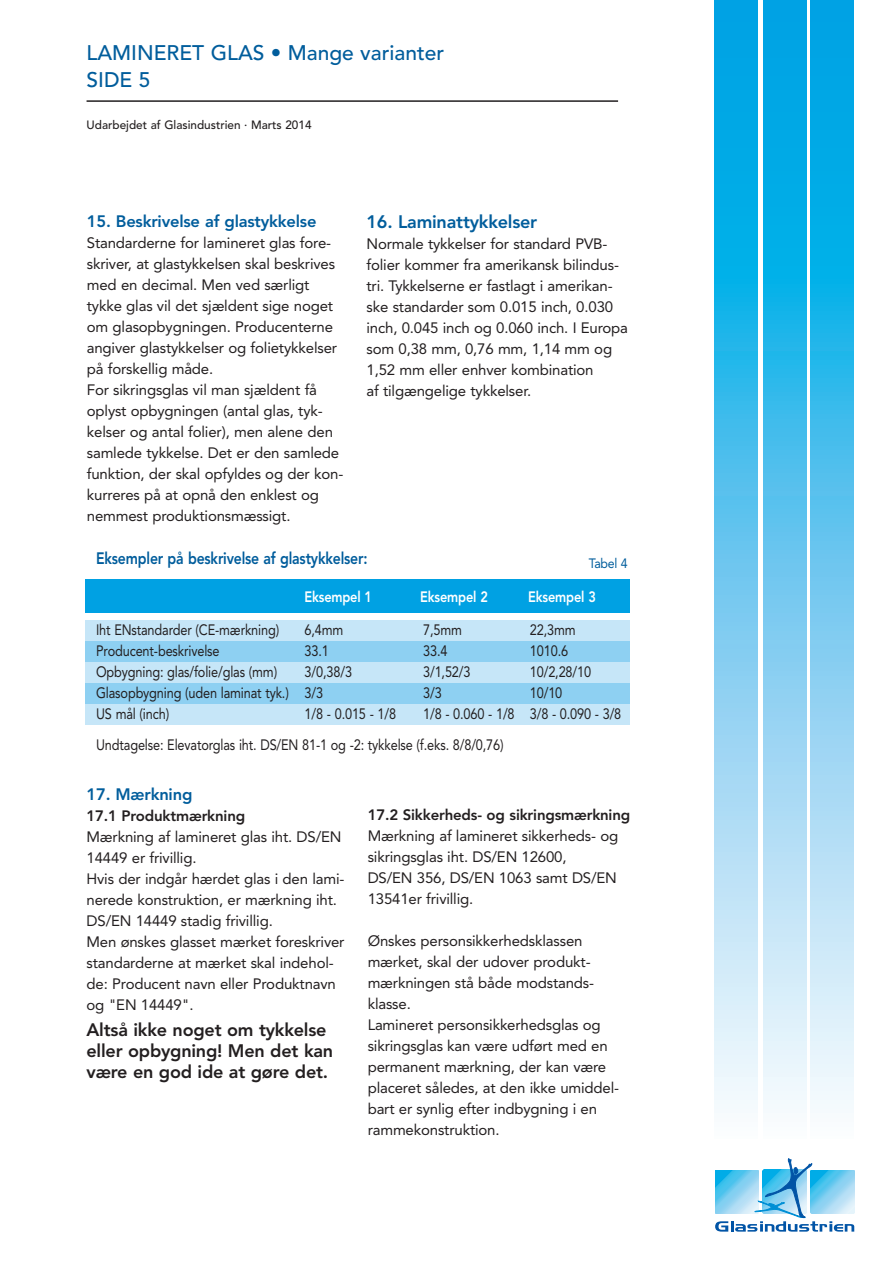
<style>
.page{position:relative;width:893px;height:1263px;background:#fff}
.page>*{position:absolute;margin:0;border:0;box-sizing:border-box;transform-origin:0 0}
.t1{font:500 21px/27px "Avenir";color:#005d9c}
.t2{font:800 18px/21px "Avenir";letter-spacing:-.01em;color:#231f20}
.t3{font:800 18px "Avenir";letter-spacing:-.01em;color:#005d9c}
.t4{font:800 16.5px "Avenir";letter-spacing:-.01em;color:#005d9c}
.t5{font:800 16.5px "Avenir";letter-spacing:-.01em;color:#005d9c;scale:.85 1}
.t6{font:15px/21px "Avenir";letter-spacing:-.01em;color:#231f20}
.t7{font:15px/31.5px "Avenir";letter-spacing:-.01em;color:#231f20;scale:.85 1}
.t8{font:800 15px "Avenir";letter-spacing:-.01em;color:#231f20}
.t9{font:800 15px "Avenir";letter-spacing:-.01em;color:#fff;scale:.85 1}
.t10{font:13.5px "Avenir";letter-spacing:-.02em;color:#005d9c;scale:.92 1}
.t11{font:500 12px "Avenir";color:#231f20}
</style>
<div class="page">
<div style="left:85px;top:620px;width:544px;height:20px;background:#c6e6f8"></div>
<div style="left:85px;top:641px;width:544px;height:20px;background:#8ed0f2"></div>
<div style="left:85px;top:662px;width:544px;height:20px;background:#c6e6f8"></div>
<div style="left:85px;top:683px;width:544px;height:20px;background:#8ed0f2"></div>
<div style="left:85px;top:704px;width:544px;height:20px;background:#c6e6f8"></div>
<svg style="left:715px;top:0;width:43px;height:1109px;background:#67c8ef"></svg>
<svg style="left:763px;top:0;width:43px;height:1109px;background:#67c8ef"></svg>
<svg style="left:811px;top:0;width:43px;height:1109px;background:#67c8ef"></svg>
<svg style="left:715px;top:1158px;width:139px;height:73px"></svg>
<hr style="left:87px;top:100px;width:531px;height:2px;background:#231f20">
<div style="left:85px;top:580px;width:544px;height:33px;background:#00a1e3"></div>
<h1 class="t1" style="left:87px;top:41px;width:359px">LAMINERET GLAS • Mange varianter<br>SIDE 5</h1>
<p class="t11" style="left:87px;top:120px;width:227px">Udarbejdet af Glasindustrien · Marts 2014</p>
<p class="t4" style="left:87px;top:214px;width:231px">15. Beskrivelse af glastykkelse</p>
<p class="t6" style="left:87px;top:233px;width:258px">Standarderne for lamineret glas fore&shy;skriver, at glastykkelsen skal beskrives med en decimal. Men ved særligt tykke glas vil det sjældent sige noget om glasopbygningen. Producenterne angiver glastykkelser og folietykkelser på forskellig måde.<br>For sikringsglas vil man sjældent få oplyst opbygningen (antal glas, tyk&shy;kelser og antal folier), men alene den samlede tykkelse. Det er den samlede funktion, der skal opfyldes og der kon&shy;kurreres på at opnå den enklest og nemmest produktionsmæssigt.</p>
<p class="t3" style="left:366px;top:214px;width:172px">16. Laminattykkelser</p>
<p class="t6" style="left:366px;top:234px;width:263px">Normale tykkelser for standard PVB&shy;folier kommer fra amerikansk bilindus&shy;tri. Tykkelserne er fastlagt i amerikan&shy;ske standarder som 0.015 inch, 0.030 inch, 0.045 inch og 0.060 inch. I Europa som 0,38 mm, 0,76 mm, 1,14 mm og 1,52 mm eller enhver kombination<br>af tilgængelige tykkelser.</p>
<p class="t5" style="left:96px;top:552px;width:321px">Eksempler på beskrivelse af glastykkelser:</p>
<p class="t9" style="left:304px;top:590px;width:81px">Eksempel 1</p>
<p class="t9" style="left:420px;top:590px;width:81px">Eksempel 2</p>
<p class="t9" style="left:528px;top:590px;width:81px">Eksempel 3</p>
<p class="t7" style="left:96px;top:615px;width:217px">Iht ENstandarder (CE-mærkning)</p>
<p class="t7" style="left:305px;top:615px;width:47px">6,4mm</p>
<p class="t7" style="left:423px;top:615px;width:47px">7,5mm</p>
<p class="t7" style="left:530px;top:615px;width:55px">22,3mm</p>
<p class="t7" style="left:96px;top:636px;width:147px">Producent-beskrivelse</p>
<p class="t7" style="left:305px;top:636px;width:30px">33.1</p>
<p class="t7" style="left:423px;top:636px;width:30px">33.4</p>
<p class="t7" style="left:530px;top:636px;width:47px">1010.6</p>
<p class="t7" style="left:96px;top:657px;width:215px">Opbygning: glas/folie/glas (mm)</p>
<p class="t7" style="left:305px;top:657px;width:57px">3/0,38/3</p>
<p class="t7" style="left:423px;top:657px;width:57px">3/1,52/3</p>
<p class="t7" style="left:530px;top:657px;width:74px">10/2,28/10</p>
<p class="t7" style="left:96px;top:678px;width:269px">Glasopbygning (uden laminat tyk.) 3/3</p>
<p class="t7" style="left:423px;top:678px;width:23px">3/3</p>
<p class="t7" style="left:530px;top:678px;width:40px">10/10</p>
<p class="t7" style="left:96px;top:699px;width:88px">US mål (inch)</p>
<p class="t7" style="left:305px;top:699px;width:109px">1/8 - 0.015 - 1/8</p>
<p class="t10" style="left:589px;top:558px;width:44px">Tabel 4</p>
<p class="t7" style="left:96px;top:699px;width:619px;text-indent:327px">1/8 - 0.060 - 1/8 3/8 - 0.090 - 3/8<br>Undtagelse: Elevatorglas iht. DS/EN 81-1 og -2: tykkelse (f.eks. 8/8/0,76)</p>
<p class="t4" style="left:87px;top:788px;width:107px">17. Mærkning</p>
<p class="t8" style="left:87px;top:810px;width:160px">17.1 Produktmærkning</p>
<p class="t6" style="left:87px;top:828px;width:259px">Mærkning af lamineret glas iht. DS/EN<br>14449 er frivillig.<br>Hvis der indgår hærdet glas i den lami&shy;nerede konstruktion, er mærkning iht.<br>DS/EN 14449 stadig frivillig.<br>Men ønskes glasset mærket foreskriver standarderne at mærket skal indehol&shy;de: Producent navn eller Produktnavn og "EN 14449".</p>
<p class="t2" style="left:87px;top:1020px;width:248px">Altså ikke noget om tykkelse eller opbygning! Men det kan være en god ide at gøre det.</p>
<p class="t8" style="left:368px;top:809px;width:264px">17.2 Sikkerheds- og sikringsmærkning</p>
<p class="t6" style="left:368px;top:827px;width:252px">Mærkning af lamineret sikkerheds- og sikringsglas iht. DS/EN 12600,<br>DS/EN 356, DS/EN 1063 samt DS/EN<br>13541er frivillig.</p>
<p class="t6" style="left:368px;top:932px;width:253px">Ønskes personsikkerhedsklassen mærket, skal der udover produkt&shy;mærkningen stå både modstands - klasse.<br>Lamineret personsikkerhedsglas og sikringsglas kan være udført med en permanent mærkning, der kan være placeret således, at den ikke umiddel&shy;bart er synlig efter indbygning i en rammekonstruktion.</p>
</div>
